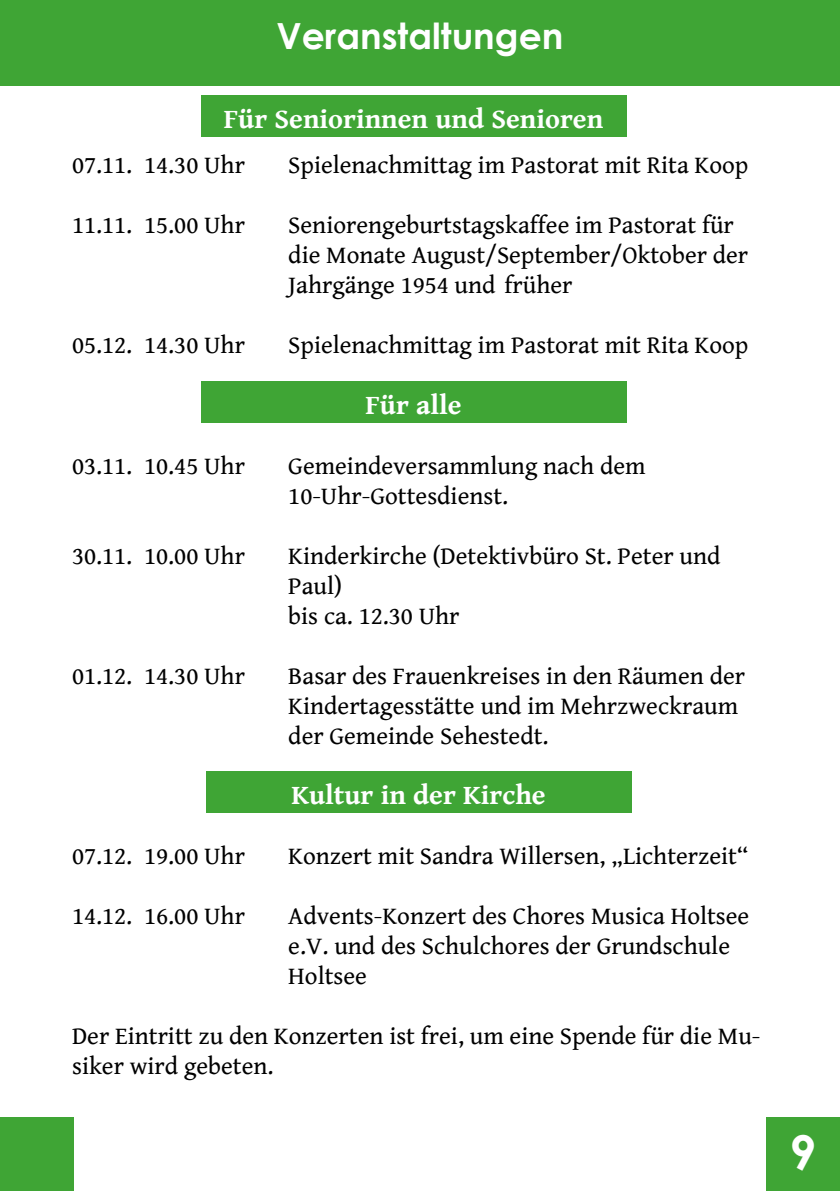
<style>
.page{position:relative;width:840px;height:1191px;background:#fff}
.page>*{position:absolute;margin:0;border:0;box-sizing:border-box;transform-origin:0 0}
.t1{font:700 48px "Century Gothic";color:#fff}
.t2{font:700 36px "Century Gothic";color:#fff}
.t3{font:700 28px "Gentium Book Basic";color:#fff}
.t4{font:25px/30px "Gentium Book Basic";color:#000}
</style>
<div class="page">
<div style="left:0;top:0;width:839px;height:85px;background:#3fa535"></div>
<div style="left:765px;top:1117px;width:74px;height:74px;background:#3fa535"></div>
<div style="left:0;top:1117px;width:74px;height:74px;background:#3fa535"></div>
<div style="left:206px;top:771px;width:425px;height:42px;background:#3fa535"></div>
<div style="left:201px;top:95px;width:425px;height:42px;background:#3fa535"></div>
<div style="left:201px;top:381px;width:425px;height:42px;background:#3fa535"></div>
<h2 class="t2" style="left:276px;top:13px;width:288px">Veranstaltungen</h2>
<p class="t3" style="left:224px;top:98px;width:381px">Für Seniorinnen und Senioren</p>
<p class="t4" style="left:72px;top:149px;width:174px">07.11. 14.30 Uhr</p>
<p class="t4" style="left:288px;top:149px;width:461px">Spielenachmittag im Pastorat mit Rita Koop</p>
<p class="t4" style="left:72px;top:209px;width:174px">11.11. 15.00 Uhr</p>
<p class="t4" style="left:288px;top:209px;width:461px">Seniorengeburtstagskaffee im Pastorat für die Monate August/September/Oktober der<br>Jahrgänge 1954 und früher</p>
<p class="t4" style="left:72px;top:329px;width:174px">05.12. 14.30 Uhr</p>
<p class="t4" style="left:288px;top:329px;width:461px">Spielenachmittag im Pastorat mit Rita Koop</p>
<p class="t3" style="left:365px;top:384px;width:98px">Für alle</p>
<p class="t4" style="left:72px;top:449px;width:174px">03.11. 10.45 Uhr</p>
<p class="t4" style="left:288px;top:449px;width:358px">Gemeindeversammlung nach dem<br>10-Uhr-Gottesdienst.</p>
<p class="t4" style="left:72px;top:539px;width:174px">30.11. 10.00 Uhr</p>
<p class="t4" style="left:288px;top:539px;width:433px">Kinderkirche (Detektivbüro St. Peter und<br>Paul)<br>bis ca. 12.30 Uhr</p>
<p class="t4" style="left:72px;top:659px;width:174px">01.12. 14.30 Uhr</p>
<p class="t4" style="left:288px;top:659px;width:458px">Basar des Frauenkreises in den Räumen der<br>Kindertagesstätte und im Mehrzweckraum der Gemeinde Sehestedt.</p>
<p class="t3" style="left:291px;top:774px;width:256px">Kultur in der Kirche</p>
<p class="t4" style="left:72px;top:839px;width:174px">07.12. 19.00 Uhr</p>
<p class="t4" style="left:288px;top:839px;width:461px">Konzert mit Sandra Willersen, „Lichterzeit“</p>
<p class="t4" style="left:72px;top:899px;width:174px">14.12. 16.00 Uhr</p>
<p class="t4" style="left:288px;top:899px;width:462px">Advents-Konzert des Chores Musica Holtsee e.V. und des Schulchores der Grundschule<br>Holtsee</p>
<p class="t4" style="left:72px;top:1019px;width:689px">Der Eintritt zu den Konzerten ist frei, um eine Spende für die Mu&shy;siker wird gebeten.</p>
<h1 class="t1" style="left:789px;top:1122px;width:28px">9</h1>
</div>
